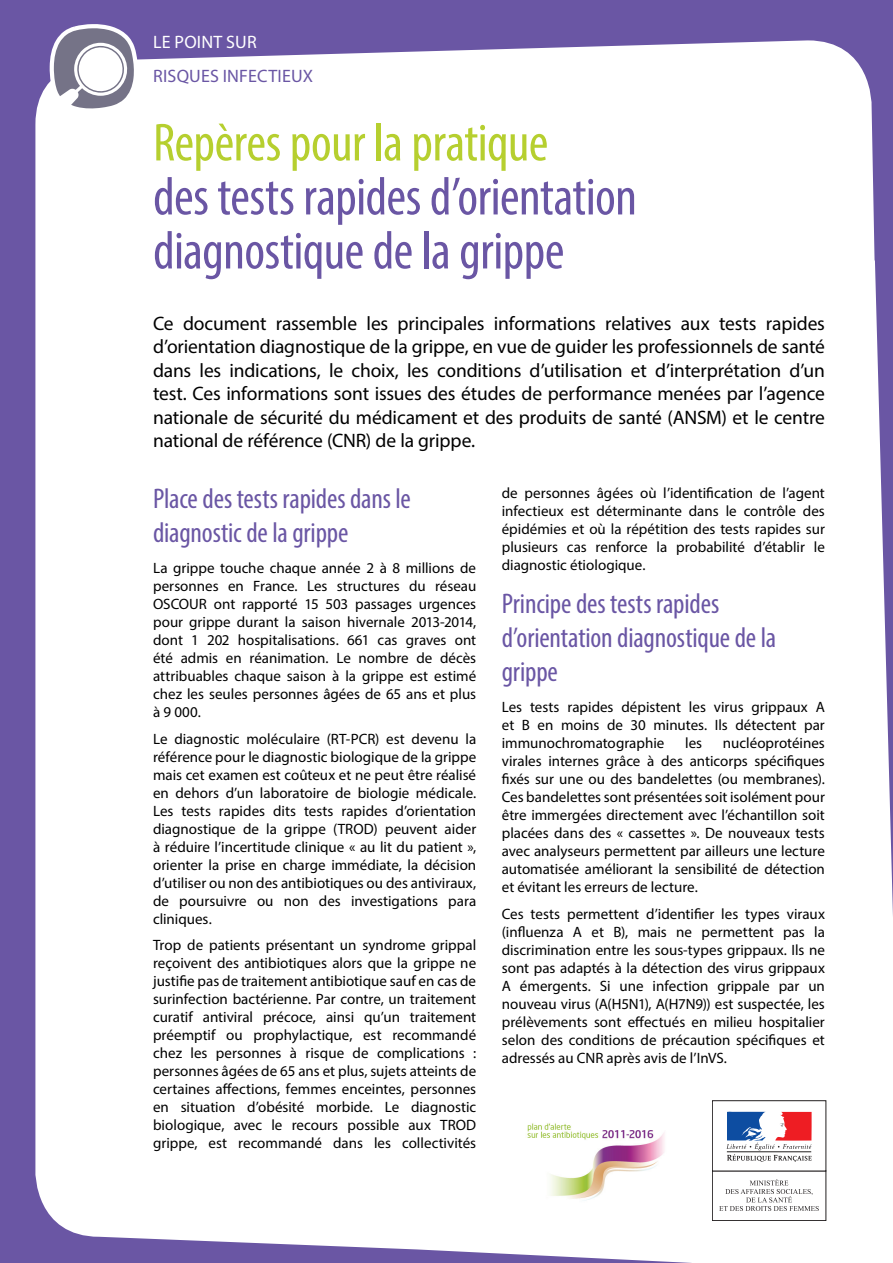
<style>
.page{position:relative;width:893px;height:1263px;background:#6a56a4}
.page>*{position:absolute;margin:0;border:0;box-sizing:border-box;transform-origin:0 0}
.t1{font:condensed 54px/54px "Myriad Pro";letter-spacing:-.01em;color:#6a56a4}
.t2{font:condensed 54px "Myriad Pro";letter-spacing:-.01em;color:#b6cf2f}
.t3{font:condensed 28.5px/34.2px "Myriad Pro";letter-spacing:-.005em;color:#6a56a4}
.t4{font:19.5px/23.4px "Myriad Pro";letter-spacing:-.01em;color:#000;text-align:justify}
.t5{font:18px "Myriad Pro";letter-spacing:.01em;color:#6a56a4}
.t6{font:18px "Myriad Pro";letter-spacing:.01em;color:#fff}
.t7{font:15px/18px "Myriad Pro";color:#000;text-align:justify}
</style>
<div class="page">
<div style="left:35px;top:40px;width:858px;height:1223px;background:#fff"></div>
<svg style="left:48px;top:24px;width:93px;height:92px;background:#bcb9c8"></svg>
<div style="left:712px;top:1171px;width:114px;height:49px;background:#fff"></div>
<div style="left:712px;top:1170px;width:114px;height:51px;border:1px solid #231f20"></div>
<div style="left:712px;top:1101px;width:114px;height:70px;background:#fff"></div>
<div style="left:712px;top:1100px;width:114px;height:71px;border:1px solid #231f20"></div>
<svg style="left:726px;top:1112px;width:86px;height:50px"></svg>
<svg style="left:719px;top:1179px;width:100px;height:32px"></svg>
<img style="left:502px;top:1099px;width:200px;height:121px">
<p class="t6" style="left:153px;top:30px;width:105px">le point sur</p>
<p class="t5" style="left:153px;top:65px;width:161px">risques infectieux</p>
<h1 class="t2" style="left:153px;top:110px;width:397px">Repères pour la pratique</h1>
<h1 class="t1" style="left:153px;top:169px;width:485px">des tests rapides d’orientation diagnostique de la grippe</h1>
<p class="t4" style="left:153px;top:311px;width:673px">Ce document rassemble les principales informations relatives aux tests rapides d’orientation diagnostique de la grippe, en vue de guider les professionnels de santé dans les indications, le choix, les conditions d’utilisation et d’interprétation d’un test. Ces informations sont issues des études de performance menées par l’agence nationale de sécurité du médicament et des produits de santé (ANSM) et le centre national de référence (CNR) de la grippe.</p>
<h2 class="t3" style="left:153px;top:481px;width:259px">Place des tests rapides dans le diagnostic de la grippe</h2>
<p class="t7" style="left:153px;top:559px;width:325px">La grippe touche chaque année 2 à 8 millions de personnes en France. Les structures du réseau OSCOUR ont rapporté 15 503 passages urgences pour grippe durant la saison hivernale 2013-2014, dont 1 202 hospitalisations. 661 cas graves ont été admis en réanimation. Le nombre de décès attribuables chaque saison à la grippe est estimé chez les seules personnes âgées de 65 ans et plus à 9 000.</p>
<p class="t7" style="left:153px;top:729px;width:325px">Le diagnostic moléculaire (RT-PCR) est devenu la référence pour le diagnostic biologique de la grippe mais cet examen est coûteux et ne peut être réalisé en dehors d’un laboratoire de biologie médicale.<br>Les tests rapides dits tests rapides d’orientation diagnostique de la grippe (TROD) peuvent aider à réduire l’incertitude clinique « au lit du patient », orienter la prise en charge immédiate, la décision d’utiliser ou non des antibiotiques ou des antiviraux, de poursuivre ou non des investigations para cliniques.</p>
<p class="t7" style="left:153px;top:936px;width:325px">Trop de patients présentant un syndrome grippal reçoivent des antibiotiques alors que la grippe ne justifie pas de traitement antibiotique sauf en cas de surinfection bactérienne. Par contre, un traitement curatif antiviral précoce, ainsi qu’un traitement préemptif ou prophylactique, est recommandé chez les personnes à risque de complications : personnes âgées de 65 ans et plus, sujets atteints de certaines affections, femmes enceintes, personnes en situation d’obésité morbide. Le diagnostic biologique, avec le recours possible aux TROD grippe, est recommandé dans les collectivités</p>
<p class="t7" style="left:502px;top:484px;width:325px">de personnes âgées où l’identification de l’agent infectieux est déterminante dans le contrôle des épidémies et où la répétition des tests rapides sur plusieurs cas renforce la probabilité d’établir le diagnostic étiologique.</p>
<h2 class="t3" style="left:502px;top:586px;width:276px">Principe des tests rapides d’orientation diagnostique de la grippe</h2>
<p class="t7" style="left:502px;top:698px;width:325px">Les tests rapides dépistent les virus grippaux A et B en moins de 30 minutes. Ils détectent par immunochromatographie</p>
<p class="t7" style="left:502px;top:734px;width:325px;text-indent:221px">nucléoprotéines virales internes grâce à des anticorps spécifiques fixés sur une ou des bandelettes (ou membranes).<br>Ces bandelettes sont présentées soit isolément pour être immergées directement avec l’échantillon soit placées dans des « cassettes ». De nouveaux tests avec analyseurs permettent par ailleurs une lecture automatisée améliorant la sensibilité de détection et évitant les erreurs de lecture.</p>
<p class="t7" style="left:502px;top:904px;width:325px">Ces tests permettent d’identifier les types viraux (influenza A et B), mais ne permettent pas la discrimination entre les sous-types grippaux. Ils ne sont pas adaptés à la détection des virus grippaux A émergents. Si une infection grippale par un nouveau virus (A(H5N1), A(H7N9)) est suspectée, les prélèvements sont effectués en milieu hospitalier selon des conditions de précaution spécifiques et adressés au CNR après avis de l’InVS.</p>
<p class="t7" style="left:685px;top:734px;width:19px">les</p>
</div>
